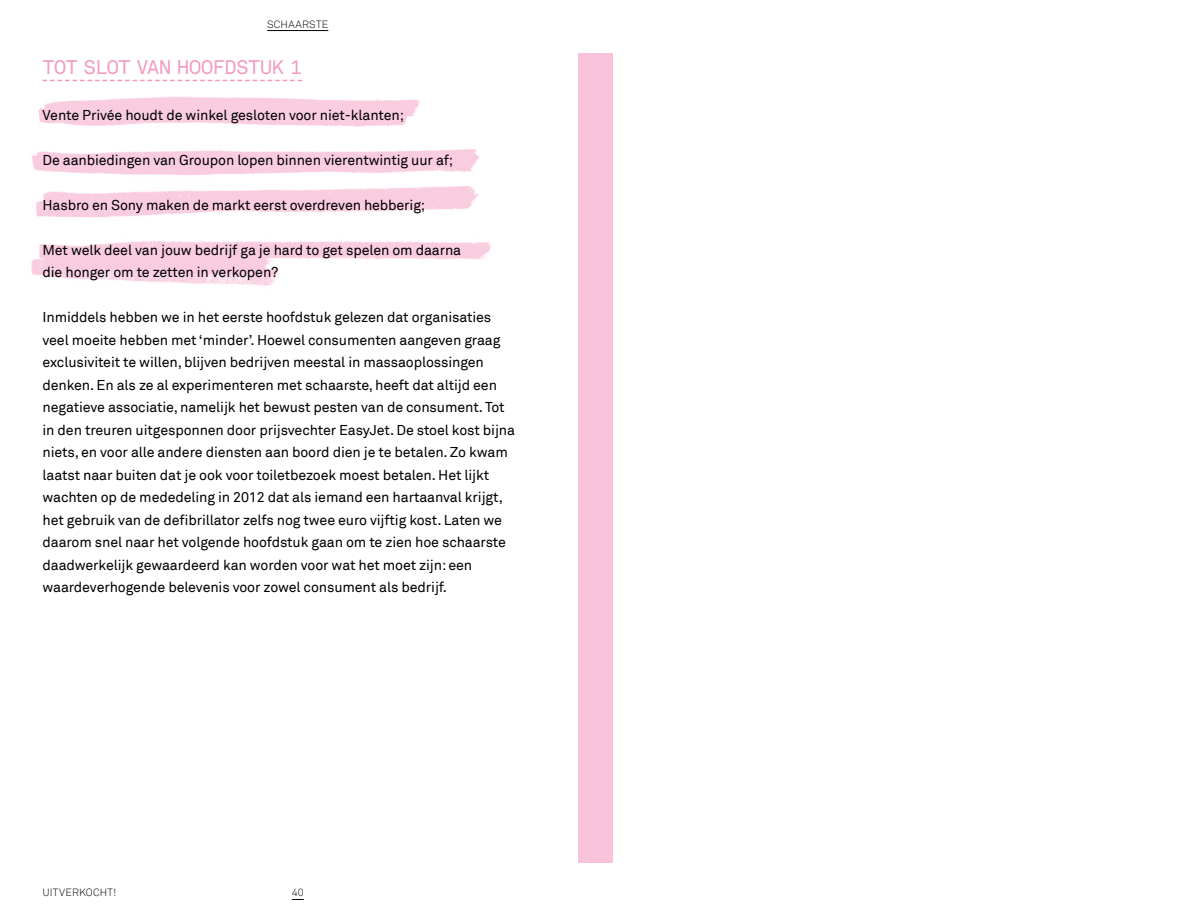
<style>
.page{position:relative;width:1191px;height:915px;background:#fff}
.page>*{position:absolute;margin:0;border:0;box-sizing:border-box;transform-origin:0 0}
.t1{font:19.5px "Akkurat Mono";letter-spacing:-.025em;color:#f49ac1}
.t2{font:14.25px/22.5px "Akkurat";letter-spacing:-.01em;color:#000}
.t3{font:300 10.5px "Akkurat";letter-spacing:.02em;color:#000}
</style>
<div class="page">
<hr style="left:267px;top:30px;width:61px;height:1px;background:#000">
<div style="left:578px;top:53px;width:17px;height:809px;background:#f8c2da"></div>
<div style="left:595px;top:53px;width:17px;height:809px;background:#f8c2da"></div>
<svg style="left:43px;top:80px;width:259px;height:1px"></svg>
<img style="left:31px;top:96px;width:460px;height:190px">
<p class="t3" style="left:267px;top:18px;width:63px">SCHAARSTE</p>
<h1 class="t1" style="left:43px;top:55px;width:106px">TOT SLOT VAN</h1>
<h1 class="t1" style="left:177px;top:55px;width:126px">HOOFDSTUK 1</h1>
<p class="t2" style="left:43px;top:104px;width:363px">Vente Privée houdt de winkel gesloten voor niet-klanten;</p>
<p class="t2" style="left:43px;top:149px;width:412px">De aanbiedingen van Groupon lopen binnen vierentwintig uur af;</p>
<p class="t2" style="left:43px;top:194px;width:384px">Hasbro en Sony maken de markt eerst overdreven hebberig;</p>
<p class="t2" style="left:43px;top:239px;width:420px">Met welk deel van jouw bedrijf ga je hard to get spelen om daarna die honger om te zetten in verkopen?</p>
<p class="t2" style="left:43px;top:306px;width:474px">Inmiddels hebben we in het eerste hoofdstuk gelezen dat organisaties veel moeite hebben met ‘minder’. Hoewel consumenten aangeven graag exclusiviteit te willen, blijven bedrijven meestal in massaoplossingen denken. En als ze al experimenteren met schaarste, heeft dat altijd een negatieve associatie, namelijk het bewust pesten van de consument. Tot in den treuren uitgesponnen door prijsvechter EasyJet. De stoel kost bijna niets, en voor alle andere diensten aan boord dien je te betalen. Zo kwam laatst naar buiten dat je ook voor toiletbezoek moest betalen. Het lijkt wachten op de mededeling in 2012 dat als iemand een hartaanval krijgt, het gebruik van de defibrillator zelfs nog twee euro vijftig kost. Laten we daarom snel naar het volgende hoofdstuk gaan om te zien hoe schaarste daadwerkelijk gewaardeerd kan worden voor wat het moet zijn: een waardeverhogende belevenis voor zowel consument als bedrijf.</p>
<p class="t3" style="left:43px;top:886px;width:75px">UITVERKOCHT!</p>
<p class="t3" style="left:292px;top:886px;width:13px">40</p>
</div>
